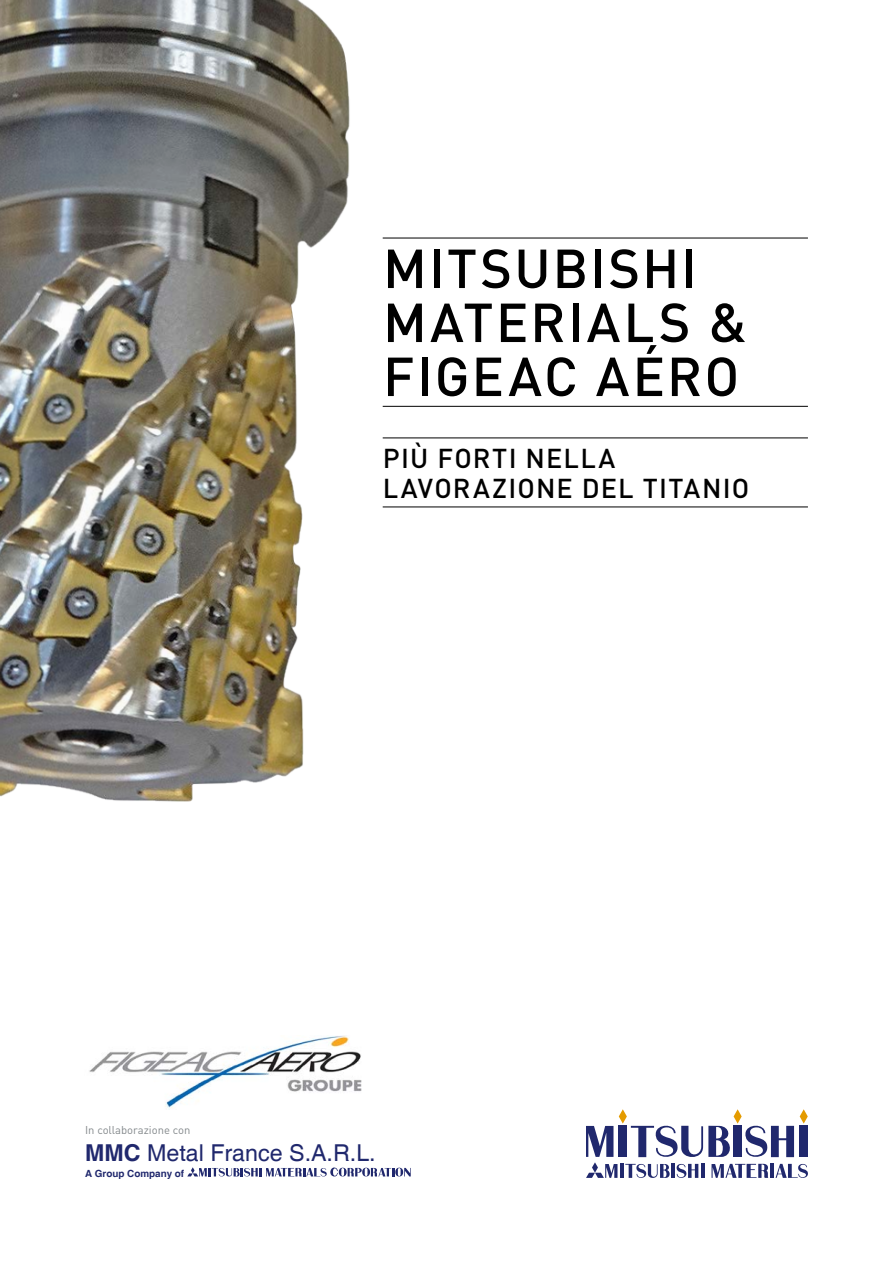
<style>
.page{position:relative;width:893px;height:1263px;background:#fff}
.page>*{position:absolute;margin:0;border:0;box-sizing:border-box;transform-origin:0 0}
.MMC_Headline_36_36_b{font:500 54px/54px "DIN Pro";letter-spacing:.04em;color:#000}
.MMC_Subline_18_26_bl{font:500 27px/30px "DIN Pro";letter-spacing:.045em;color:#000}
.t1{font:23.25px "Helvetica";color:#20286d}
.MMC_Copy_7_5_11_5{font:11.25px "DIN Pro";color:#83888b}
.t2{font:700 9.9px "Helvetica";color:#20286d}
.s1{font-weight:700}
</style>
<div class="page">
<img style="left:89px;top:1036px;width:273px;height:73px">
<svg style="left:586px;top:1109px;width:222px;height:69px"></svg>
<svg style="left:187px;top:1167px;width:224px;height:10px"></svg>
<img style="left:0;top:0;width:563px;height:802px">
<hr style="left:383px;top:437px;width:425px;height:1px;background:#000">
<hr style="left:383px;top:507px;width:425px;height:1px;background:#000">
<hr style="left:383px;top:238px;width:425px;height:1px;background:#000">
<hr style="left:383px;top:406px;width:425px;height:1px;background:#000">
<p class="MMC_Headline_36_36_b" style="left:383px;top:236px;width:366px">MITSUBISHI<br>MATERIALS &amp;<br>FIGEAC AÉRO</p>
<p class="MMC_Subline_18_26_bl" style="left:383px;top:440px;width:368px">PIÙ FORTI NELLA<br>LAVORAZIONE DEL TITANIO</p>
<p class="MMC_Copy_7_5_11_5" style="left:85px;top:1121px;width:107px">In collaborazione con</p>
<p class="t1" style="left:85px;top:1139px;width:292px"><span class="s1">MMC</span> Metal France S.A.R.L.</p>
<p class="t2" style="left:85px;top:1167px;width:101px">A Group Company of</p>
</div>
